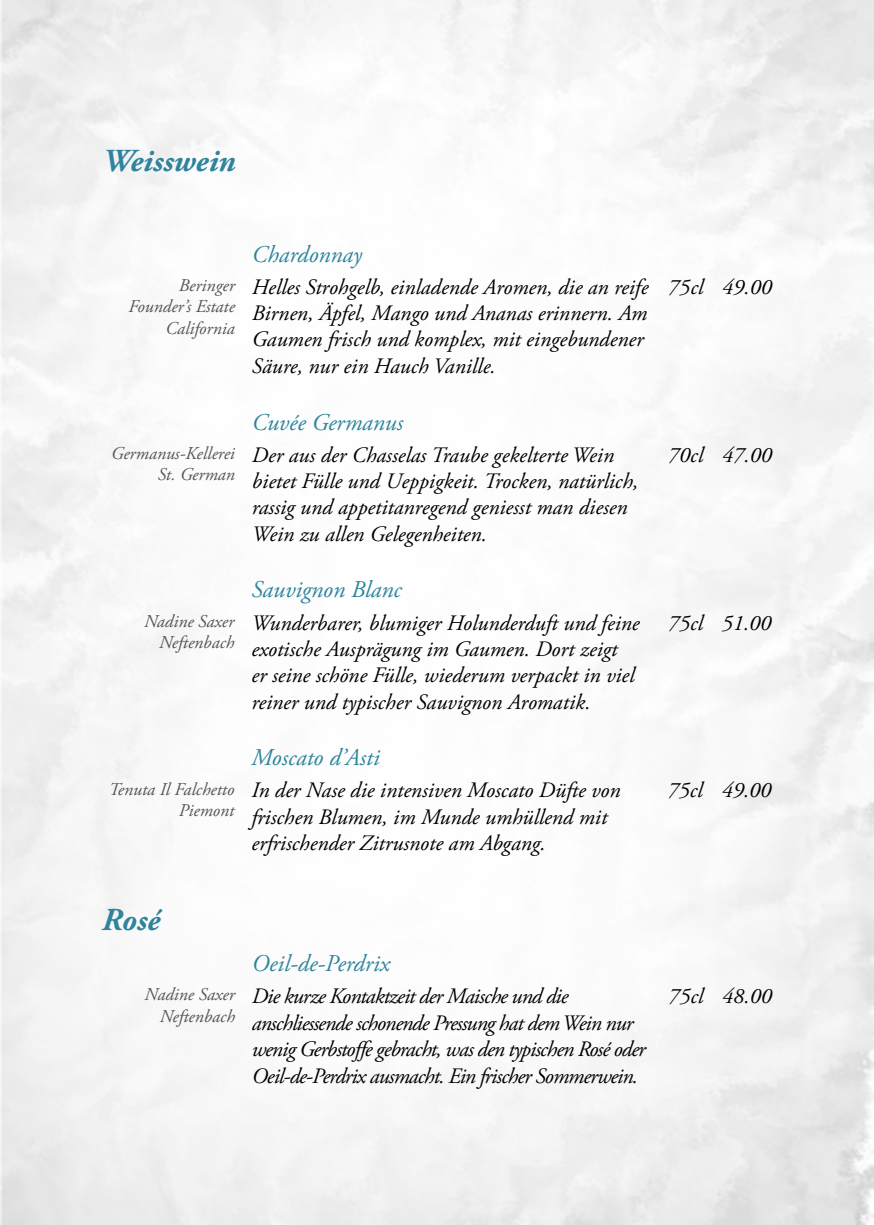
<style>
.page{position:relative;width:874px;height:1225px;background:#fff}
.page>*{position:absolute;margin:0;border:0;box-sizing:border-box;transform-origin:0 0}
.t1{font:italic 700 32px "Adobe Garamond Pro";color:#2e849c}
.t2{font:italic 24px "Adobe Garamond Pro";color:#2e849c}
.t3{font:italic 22px/26.4px "Adobe Garamond Pro";color:#000}
.t4{font:italic 22px/26.4px "Adobe Garamond Pro";letter-spacing:-.04em;color:#000}
.t5{font:italic 18px/21.6px "Adobe Garamond Pro";color:#575452;text-align:right}
</style>
<div class="page">
<h1 class="t1" style="left:102px;top:142px;width:135px">Weisswein</h1>
<p class="t2" style="left:252px;top:239px;width:111px">Chardonnay</p>
<p class="t5" style="left:128px;top:275px;width:108px">Beringer<br>Founder’s Estate<br>California</p>
<p class="t3" style="left:252px;top:274px;width:397px">Helles Strohgelb, einladende Aromen, die an reife Birnen, Äpfel, Mango und Ananas erinnern. Am Gaumen frisch und komplex, mit eingebundener Säure, nur ein Hauch Vanille.</p>
<p class="t3" style="left:668px;top:274px;width:105px">75cl 49.00</p>
<p class="t2" style="left:252px;top:407px;width:153px">Cuvée Germanus</p>
<p class="t5" style="left:111px;top:442px;width:125px">Germanus-Kellerei<br>St. German</p>
<p class="t3" style="left:252px;top:442px;width:387px">Der aus der Chasselas Traube gekelterte Wein bietet Fülle und Ueppigkeit. Trocken, natürlich, rassig und appetitanregend geniesst man diesen Wein zu allen Gelegenheiten.</p>
<p class="t3" style="left:668px;top:442px;width:105px">70cl 47.00</p>
<p class="t2" style="left:251px;top:575px;width:152px">Sauvignon Blanc</p>
<p class="t5" style="left:144px;top:610px;width:92px">Nadine Saxer<br>Neftenbach</p>
<p class="t3" style="left:251px;top:610px;width:389px">Wunderbarer, blumiger Holunderduft und feine exotische Ausprägung im Gaumen. Dort zeigt<br>er seine schöne Fülle, wiederum verpackt in viel reiner und typischer Sauvignon Aromatik.</p>
<p class="t3" style="left:667px;top:610px;width:105px">75cl 51.00</p>
<p class="t2" style="left:251px;top:743px;width:130px">Moscato d’Asti</p>
<p class="t5" style="left:109px;top:778px;width:127px">Tenuta Il Falchetto<br>Piemont</p>
<p class="t3" style="left:251px;top:778px;width:370px">In der Nase die intensiven Moscato Düfte von frischen Blumen, im Munde umhüllend mit erfrischender Zitrusnote am Abgang.</p>
<p class="t3" style="left:667px;top:778px;width:105px">75cl 49.00</p>
<h1 class="t1" style="left:102px;top:901px;width:60px">Rosé</h1>
<p class="t2" style="left:252px;top:949px;width:139px">Oeil-de-Perdrix</p>
<p class="t5" style="left:144px;top:984px;width:92px">Nadine Saxer<br>Neftenbach</p>
<p class="t4" style="left:252px;top:983px;width:395px">Die kurze Kontaktzeit der Maische und die anschliessende schonende Pressung hat dem Wein nur wenig Gerbstoffe gebracht, was den typischen Rosé oder Oeil-de-Perdrix ausmacht. Ein frischer Sommerwein.</p>
<p class="t3" style="left:668px;top:983px;width:105px">75cl 48.00</p>
</div>
